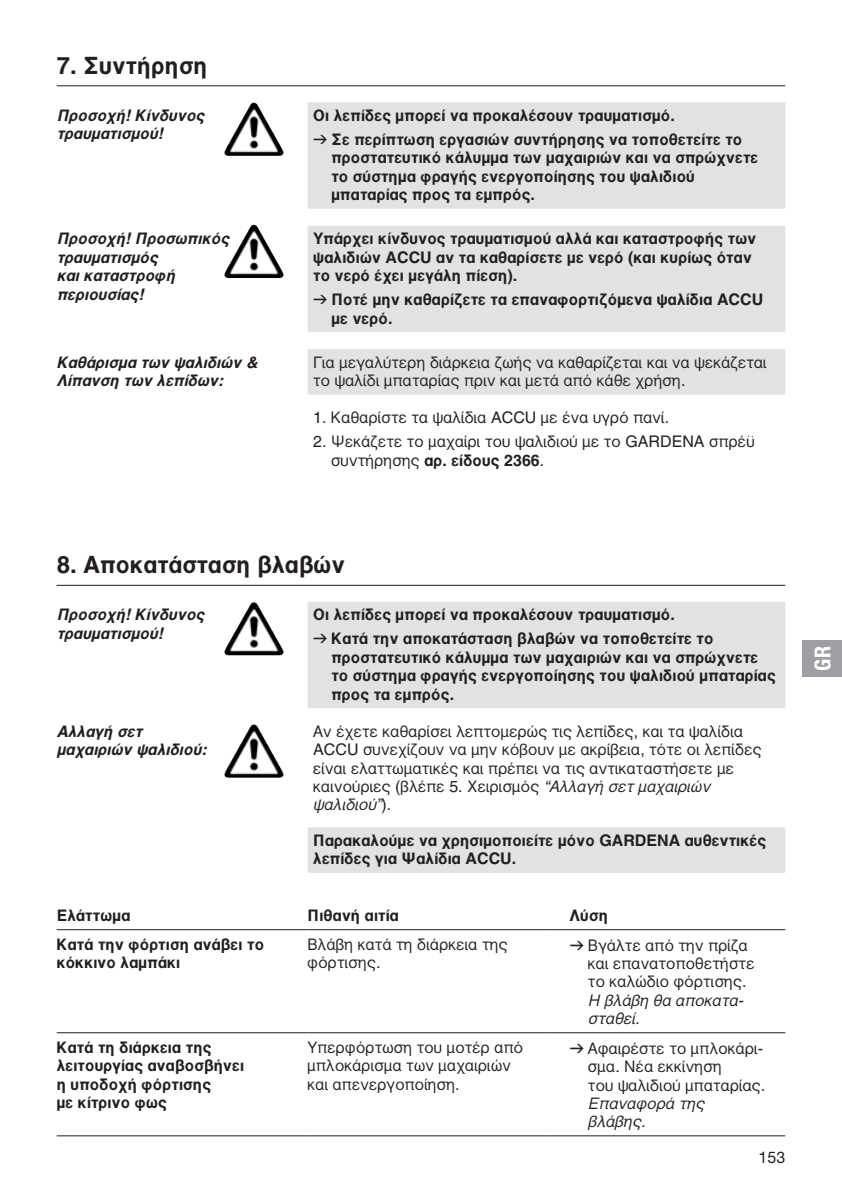
<style>
.page{position:relative;width:842px;height:1191px;background:#fff}
.page>*{position:absolute;margin:0;border:0;box-sizing:border-box;transform-origin:0 0}
.t1{font:24px "GARDENA Pro GRE Bold";color:#231f20}
.t2{font:22px "GARDENA Pro Bo Cond";color:#fff}
.t3{font:16px/18.4px "GARDENA Pro GRE Bold";color:#231f20}
.t4{font:16px/18.4px "GARDENA Pro GRE Regular";color:#231f20}
.t5{font:16px/18.4px "GARDENA Pro GRE Bo Ita";color:#231f20}
.t6{font:16px/18.4px "GARDENA Pro GRE Reg Ita";color:#231f20}
.t7{font:16px "GARDENA Pro";color:#231f20}
.s1{font-family:"Formdruck"}
.s2{font-family:"GARDENA Pro GRE Regular"}
.s3{font-family:"GARDENA Pro GRE Reg Ita"}
</style>
<div class="page">
<div style="left:802px;top:640px;width:40px;height:36px;background:#9d9fa2"></div>
<svg style="left:308px;top:102px;width:477px;height:292px;fill:#e1e2e4"></svg>
<hr style="left:57px;top:85px;width:728px;height:1px;background:#231f20">
<img style="left:226px;top:103px;width:27px;height:44px">
<img style="left:227px;top:225px;width:26px;height:44px">
<svg style="left:308px;top:602px;width:477px;height:271px;fill:#e1e2e4"></svg>
<hr style="left:57px;top:585px;width:728px;height:1px;background:#231f20">
<img style="left:226px;top:602px;width:27px;height:45px">
<img style="left:226px;top:724px;width:27px;height:45px">
<hr style="left:308px;top:929px;width:238px;height:1px;background:#231f20">
<hr style="left:546px;top:929px;width:239px;height:1px;background:#231f20">
<hr style="left:57px;top:1032px;width:251px;height:1px;background:#231f20">
<hr style="left:308px;top:1032px;width:238px;height:1px;background:#231f20">
<hr style="left:546px;top:1032px;width:239px;height:1px;background:#231f20">
<hr style="left:57px;top:1135px;width:251px;height:1px;background:#231f20">
<hr style="left:308px;top:1135px;width:238px;height:1px;background:#231f20">
<hr style="left:546px;top:1135px;width:239px;height:1px;background:#231f20">
<hr style="left:57px;top:929px;width:251px;height:1px;background:#231f20">
<h1 class="t1" style="left:57px;top:51px;width:153px">7. Συντήρηση</h1>
<p class="t5" style="left:57px;top:106px;width:149px">Προσοχή! Κίνδυνος τραυματισμού!</p>
<p class="t3" style="left:313px;top:103px;width:431px;line-height:24px">Οι λεπίδες μπορεί να προκαλέσουν τραυματισμό.<br><span class="s1">v</span> Σε περίπτωση εργασιών συντήρησης να τοποθετείτε το</p>
<p class="t3" style="left:331px;top:148px;width:428px">προστατευτικό κάλυμμα των μαχαιριών και να σπρώχνετε το σύστημα φραγής ενεργοποίησης του ψαλιδιού μπαταρίας προς τα εμπρός.</p>
<p class="t5" style="left:57px;top:229px;width:174px">Προσοχή! Προσωπικός τραυματισμός<br>και καταστροφή περιουσίας!</p>
<p class="t3" style="left:313px;top:229px;width:445px">Υπάρχει κίνδυνος τραυματισμού αλλά και καταστροφής των ψαλιδιών ACCU αν τα καθαρίσετε με νερό (και κυρίως όταν το νερό έχει μεγάλη πίεση).</p>
<p class="t3" style="left:331px;top:290px;width:433px;text-indent:-18px"><span class="s1">v</span> Ποτέ μην καθαρίζετε τα επαναφορτιζόμενα ψαλίδια ACCU με νερό.</p>
<p class="t5" style="left:57px;top:353px;width:202px">Καθάρισμα των ψαλιδιών &amp;<br>Λίπανση των λεπίδων:</p>
<p class="t4" style="left:313px;top:353px;width:455px">Για μεγαλύτερη διάρκεια ζωής να καθαρίζεται και να ψεκάζεται το ψαλίδι μπαταρίας πριν και μετά από κάθε χρήση.</p>
<p class="t4" style="left:313px;top:408px;width:357px">1. Καθαρίστε τα ψαλίδια ACCU με ένα υγρό πανί.</p>
<p class="t4" style="left:313px;top:432px;width:443px">2. Ψεκάζετε το μαχαίρι του ψαλιδιού με το GARDENA σπρέϋ</p>
<p class="t3" style="left:331px;top:451px;width:215px"><span class="s2">συντήρησης</span> αρ. είδους 2366<span class="s2">.</span></p>
<h1 class="t1" style="left:57px;top:551px;width:290px">8. Αποκατάσταση βλαβών</h1>
<p class="t5" style="left:57px;top:605px;width:149px">Προσοχή! Κίνδυνος τραυματισμού!</p>
<p class="t3" style="left:313px;top:603px;width:402px;line-height:24px">Οι λεπίδες μπορεί να προκαλέσουν τραυματισμό.<br><span class="s1">v</span> Κατά την αποκατάσταση βλαβών να τοποθετείτε το</p>
<p class="t3" style="left:331px;top:648px;width:446px">προστατευτικό κάλυμμα των μαχαιριών και να σπρώχνετε το σύστημα φραγής ενεργοποίησης του ψαλιδιού μπαταρίας προς τα εμπρός.</p>
<p class="t5" style="left:57px;top:722px;width:152px">Αλλαγή σετ μαχαιριών ψαλιδιού:</p>
<p class="t4" style="left:313px;top:722px;width:450px">Αν έχετε καθαρίσει λεπτομερώς τις λεπίδες, και τα ψαλίδια ACCU συνεχίζουν να μην κόβουν με ακρίβεια, τότε οι λεπίδες είναι ελαττωματικές και πρέπει να τις αντικαταστήσετε με καινούριες (βλέπε 5. Χειρισμός <span class="s3">“Αλλαγή σετ μαχαιριών</span></p>
<p class="t6" style="left:313px;top:795px;width:80px">ψαλιδιού”<span class="s2">).</span></p>
<p class="t3" style="left:313px;top:831px;width:455px">Παρακαλούμε να χρησιμοποιείτε μόνο GARDENA αυθεντικές λεπίδες για Ψαλίδια ACCU.</p>
<p class="t3" style="left:57px;top:906px;width:75px">Ελάττωμα</p>
<p class="t3" style="left:308px;top:906px;width:93px">Πιθανή αιτία</p>
<p class="t3" style="left:570px;top:906px;width:40px">Λύση</p>
<p class="t3" style="left:57px;top:934px;width:209px">Κατά την φόρτιση ανάβει το κόκκινο λαμπάκι</p>
<p class="t4" style="left:308px;top:934px;width:202px">Βλάβη κατά τη διάρκεια της φόρτισης.</p>
<p class="t4" style="left:588px;top:935px;width:168px;text-indent:-18px"><span class="s1">v</span> Βγάλτε από την πρίζα και επανατοποθετήστε το καλώδιο φόρτισης.</p>
<p class="t6" style="left:588px;top:991px;width:157px">Η βλάβη θα αποκατα&shy;σταθεί.</p>
<p class="t3" style="left:57px;top:1038px;width:189px">Κατά τη διάρκεια της λειτουργίας αναβοσβήνει η υποδοχή φόρτισης<br>με κίτρινο φως</p>
<p class="t4" style="left:308px;top:1038px;width:217px">Υπερφόρτωση του μοτέρ από μπλοκάρισμα των μαχαιριών και απενεργοποίηση.</p>
<p class="t4" style="left:588px;top:1038px;width:179px;text-indent:-18px"><span class="s1">v</span> Αφαιρέστε το μπλοκάρι&shy;σμα. Νέα εκκίνηση<br>του ψαλιδιού μπαταρίας.</p>
<p class="t6" style="left:588px;top:1094px;width:118px">Επαναφορά της βλάβης.</p>
<p class="t7" style="left:759px;top:1147px;width:28px">153</p>
<h2 class="t2" style="left:809px;top:670px;width:26px;rotate:-90deg">GR</h2>
</div>
